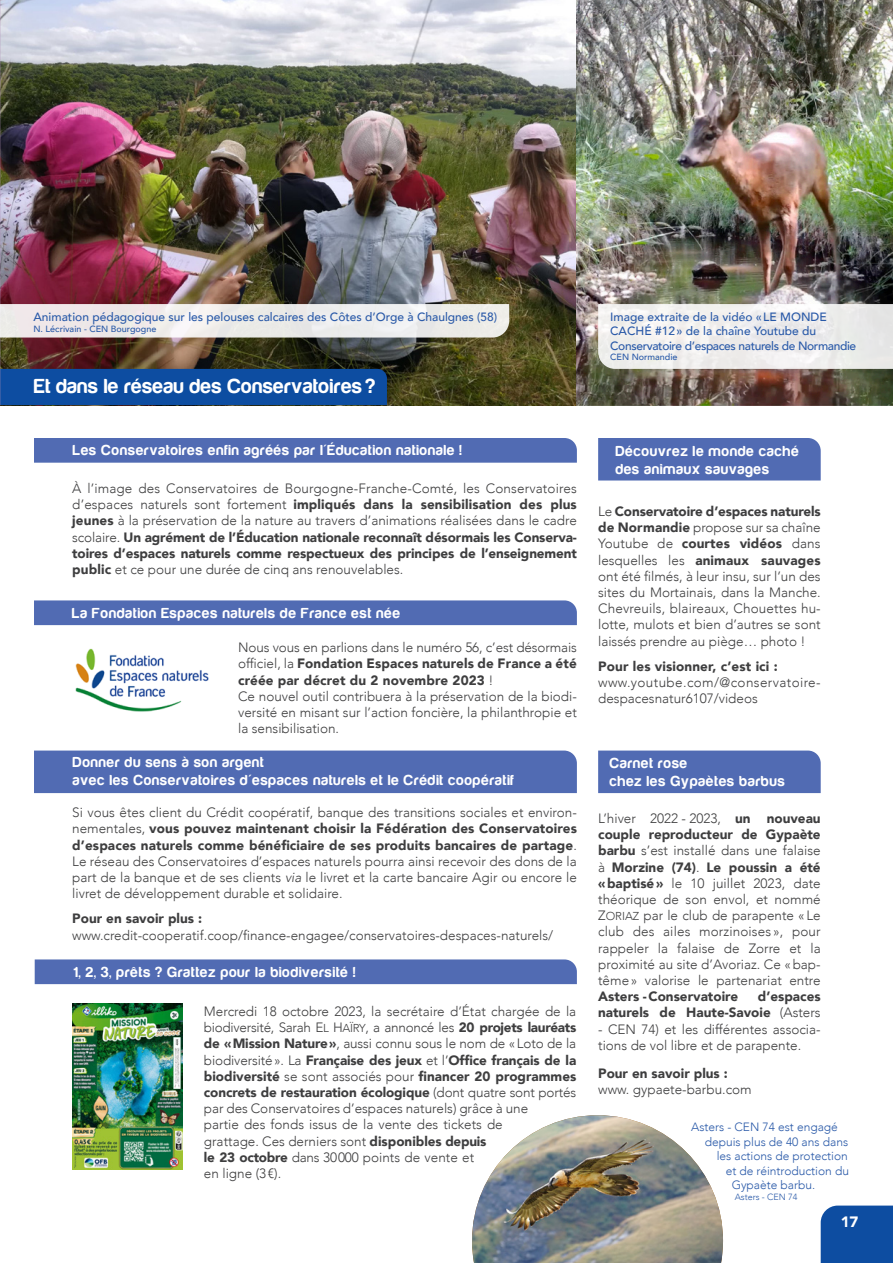
<style>
.page{position:relative;width:893px;height:1263px;background:#fff}
.page>*{position:absolute;margin:0;border:0;box-sizing:border-box;transform-origin:0 0}
.t1{font:21px "Harabara";letter-spacing:.03em;color:#fff}
.t2{font:15px/18px "Harabara";letter-spacing:.06em;color:#fff}
.t3{font:900 15px "Avenir";color:#fff}
.t4{font:300 13.5px/16.2px "Avenir";color:#3e3e3f;text-align:justify}
.t5{font:900 13.5px/16.2px "Avenir";letter-spacing:.01em;color:#3e3e3f;text-align:justify}
.t6{font:500 12px "Avenir";color:#2959a8}
.t7{font:300 12px "Avenir";color:#2959a8}
.t8{font:500 12px/14.4px "Avenir";letter-spacing:-.03em;color:#2959a8}
.t9{font:500 9px "Avenir";color:#2959a8}
.t10{font:300 9px "Avenir";color:#2959a8}
.s1{font-weight:900}
.s2{font-weight:300}
.s3{font-style:italic}
.s4{font-family:"Avenir Light SC850";font-weight:400;font-size:11.55px}
</style>
<div class="page">
<img style="left:472px;top:1115px;width:251px;height:148px">
<img style="left:1px;top:0;width:576px;height:405px">
<img style="left:577px;top:0;width:316px;height:405px">
<div style="left:1px;top:369px;width:386px;height:36px;background:#0d4da1"></div>
<img style="left:0;top:0;width:1px;height:405px">
<svg style="left:0;top:304px;width:509px;height:34px;background:#eae8e6"></svg>
<svg style="left:598px;top:304px;width:295px;height:65px"></svg>
<div style="left:821px;top:1205px;width:72px;height:58px;background:#0d4da1"></div>
<div style="left:34px;top:438px;width:543px;height:25px;background:#516bb3"></div>
<div style="left:34px;top:750px;width:543px;height:43px;background:#516bb3"></div>
<div style="left:598px;top:438px;width:223px;height:42px;background:#516bb3"></div>
<div style="left:34px;top:600px;width:543px;height:25px;background:#516bb3"></div>
<div style="left:35px;top:959px;width:542px;height:25px;background:#516bb3"></div>
<div style="left:598px;top:750px;width:223px;height:43px;background:#516bb3"></div>
<img style="left:75px;top:648px;width:134px;height:64px">
<img style="left:72px;top:1004px;width:111px;height:166px">
<p class="t6" style="left:33px;top:306px;width:465px">Animation pédagogique sur les pelouses calcaires des Côtes d’Orge à Chaulgnes (58)</p>
<p class="t9" style="left:33px;top:321px;width:124px">N. Lécrivain - CEN Bourgogne</p>
<p class="t1" style="left:34px;top:375px;width:343px">Et dans le réseau des Conservatoires ?</p>
<p class="t2" style="left:73px;top:441px;width:390px">Les Conservatoires enfin agréés par l'Éducation nationale !</p>
<p class="t4" style="left:72px;top:480px;width:506px">À l’image des Conservatoires de Bourgogne-Franche-Comté, les Conservatoires d’espaces naturels sont fortement <span class="s1">impliqués dans la sensibilisation des plus jeunes</span> à la préservation de la nature au travers d’animations réalisées dans le cadre scolaire. <span class="s1">Un agrément de l’Éducation nationale reconnaît désormais les Conserva&shy;toires d’espaces naturels comme respectueux des principes de l’enseignement public</span> et ce pour une durée de cinq ans renouvelables.</p>
<p class="t2" style="left:72px;top:605px;width:329px">La Fondation Espaces naturels de France est née</p>
<p class="t5" style="left:238px;top:639px;width:340px"><span class="s2">Nous vous en parlions dans le numéro 56, c’est désormais officiel, la</span> Fondation Espaces naturels de France a été créée par décret du 2 novembre 2023 <span class="s2">!</span></p>
<p class="t4" style="left:238px;top:688px;width:340px">Ce nouvel outil contribuera à la préservation de la biodi&shy;versité en misant sur l’action foncière, la philanthropie et la sensibilisation.</p>
<p class="t2" style="left:73px;top:754px;width:193px">Donner du sens à son argent</p>
<p class="t2" style="left:73px;top:772px;width:443px">avec les Conservatoires d'espaces naturels et le Crédit coopératif</p>
<p class="t4" style="left:72px;top:804px;width:506px">Si vous êtes client du Crédit coopératif, banque des transitions sociales et environ&shy;nementales, <span class="s1">vous pouvez maintenant choisir la Fédération des Conservatoires d’espaces naturels comme bénéficiaire de ses produits bancaires de partage</span>.<br>Le réseau des Conservatoires d’espaces naturels pourra ainsi recevoir des dons de la part de la banque et de ses clients <span class="s3">via</span> le livret et la carte bancaire Agir ou encore le livret de développement durable et solidaire.</p>
<p class="t5" style="left:72px;top:910px;width:131px">Pour en savoir plus :</p>
<p class="t4" style="left:72px;top:927px;width:482px">www.credit-cooperatif.coop/finance-engagee/conservatoires-despaces-naturels/</p>
<p class="t2" style="left:74px;top:963px;width:283px">1, 2, 3, prêts ? Grattez pour la biodiversité !</p>
<p class="t4" style="left:204px;top:1003px;width:374px;text-align:left">Mercredi 18 octobre 2023, la secrétaire d’État chargée de la biodiversité, Sarah E<span class="s4">L</span> H<span class="s4">AÏRY</span>, a annoncé les <span class="s1">20 projets lauréats de «Mission Nature»</span>, aussi connu sous le nom de «Loto de la biodiversité». La <span class="s1">Française des jeux</span> et l’<span class="s1">Office français de la biodiversité</span> se sont associés pour <span class="s1">financer 20 programmes concrets de restauration écologique</span> (dont quatre sont portés par des Conservatoires d’espaces naturels) grâce à une<br>partie des fonds issus de la vente des tickets de<br>grattage. Ces derniers sont <span class="s1">disponibles depuis<br>le 23 octobre</span> dans 30000 points de vente et<br>en ligne (3€).</p>
<p class="t6" style="left:610px;top:306px;width:218px">Image extraite de la vidéo «LE MONDE</p>
<p class="t8" style="left:610px;top:323px;width:248px">CACHÉ #12» de la chaîne Youtube du<br>Conservatoire d’espaces naturels de Normandie</p>
<p class="t9" style="left:610px;top:349px;width:69px">CEN Normandie</p>
<p class="t2" style="left:616px;top:442px;width:184px">Découvrez le monde caché des animaux sauvages</p>
<p class="t4" style="left:598px;top:503px;width:224px">Le <span class="s1">Conservatoire d’espaces naturels de Normandie</span> propose sur sa chaîne Youtube de <span class="s1">courtes vidéos</span> dans lesquelles les <span class="s1">animaux sauvages </span>ont été filmés, à leur insu, sur l’un des sites du Mortainais, dans la Manche.<br>Chevreuils, blaireaux, Chouettes hu&shy;lotte, mulots et bien d’autres se sont laissés prendre au piège… photo !</p>
<p class="t5" style="left:598px;top:658px;width:181px">Pour les visionner, c’est ici :</p>
<p class="t4" style="left:598px;top:674px;width:224px">www.youtube.com/@conservatoire&shy;despacesnatur6107/videos</p>
<p class="t2" style="left:610px;top:754px;width:79px">Carnet rose</p>
<p class="t2" style="left:610px;top:772px;width:177px">chez les Gypaètes barbus</p>
<p class="t4" style="left:598px;top:810px;width:224px">L’hiver 2022 - 2023, <span class="s1">un nouveau couple reproducteur de Gypaète barbu</span> s’est installé dans une falaise à <span class="s1">Morzine (74)</span>. <span class="s1">Le poussin a été «baptisé»</span> le 10 juillet 2023, date théorique de son envol, et nommé Z<span class="s4">ORIAZ</span> par le club de parapente « Le club des ailes morzinoises », pour rappeler la falaise de Zorre et la proximité au site d’Avoriaz. Ce «bap&shy;tême» valorise le partenariat entre <span class="s1">Asters -Conservatoire</span></p>
<p class="t5" style="left:598px;top:988px;width:224px;text-align:right">d’espaces<br>naturels de Haute-Savoie <span class="s2">(Asters</span></p>
<p class="t4" style="left:598px;top:1021px;width:224px">- CEN 74) et les différentes associa&shy;tions de vol libre et de parapente.</p>
<p class="t5" style="left:598px;top:1064px;width:131px">Pour en savoir plus :</p>
<p class="t4" style="left:598px;top:1081px;width:155px">www. gypaete-barbu.com</p>
<p class="t7" style="left:691px;top:1120px;width:148px">Asters - CEN 74 est engagé</p>
<p class="t7" style="left:705px;top:1134px;width:145px">depuis plus de 40 ans dans</p>
<p class="t7" style="left:717px;top:1149px;width:133px">les actions de protection</p>
<p class="t7" style="left:726px;top:1163px;width:125px">et de réintroduction du</p>
<p class="t7" style="left:732px;top:1178px;width:85px">Gypaète barbu.</p>
<p class="t10" style="left:735px;top:1191px;width:64px">Asters - CEN 74</p>
<p class="t3" style="left:841px;top:1209px;width:19px">17</p>
</div>
